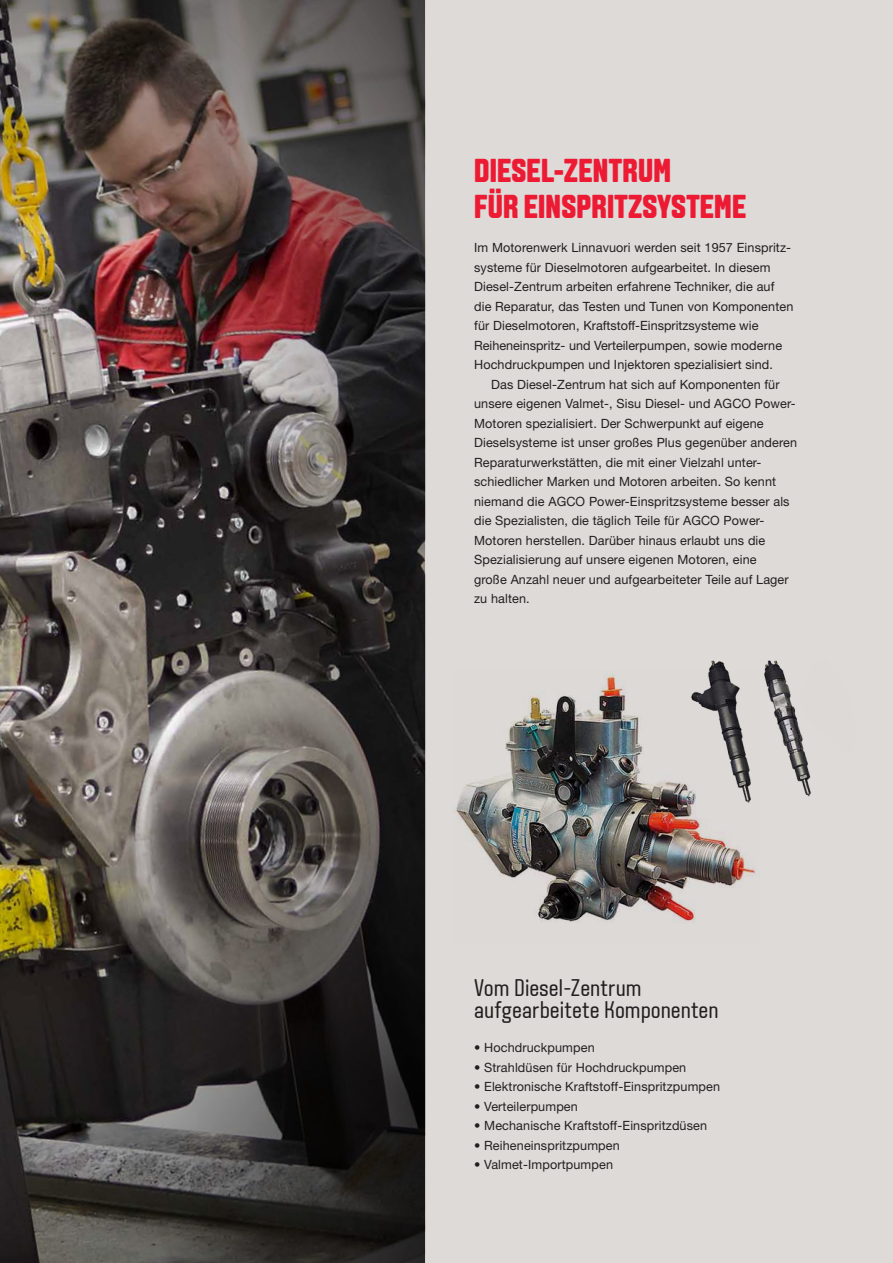
<style>
.page{position:relative;width:893px;height:1263px;background:#fff}
.page>*{position:absolute;margin:0;border:0;box-sizing:border-box;transform-origin:0 0}
.t1{font:800 33px/36px "VALTRA Aveny T";letter-spacing:.005em;color:#ed1a33}
.t2{font:24px/22.5px "VALTRA Aveny T";color:#231f20}
.t3{font:12.75px/19.5px "Helvetica Neue LT Std";letter-spacing:.01em;color:#231f20}
</style>
<div class="page">
<div style="left:425px;top:0;width:468px;height:1263px;background:#dedad8"></div>
<img style="left:0;top:0;width:425px;height:1263px">
<img style="left:454px;top:674px;width:301px;height:249px">
<div style="left:663px;top:633px;width:192px;height:192px;background:#ddd9d7;border-radius:50%"></div>
<img style="left:684px;top:660px;width:127px;height:165px">
<h1 class="t1" style="left:474px;top:152px;width:151px;text-indent:80px">-ZENTRUM<br>FÜR EINSPRITZS</h1>
<h1 class="t1" style="left:474px;top:152px;width:30px">DIESEL</h1>
<h1 class="t1" style="left:657px;top:188px;width:30px">YSTEME</h1>
<p class="t3" style="left:474px;top:238px;width:321px">Im Motorenwerk Linnavuori werden seit 1957 Einspritz&shy;systeme für Dieselmotoren aufgearbeitet. In diesem Diesel-Zentrum arbeiten erfahrene Techniker, die auf die Reparatur, das Testen und Tunen von Komponenten für Dieselmotoren, Kraftstoff-Einspritzsysteme wie Reiheneinspritz- und Verteilerpumpen, sowie moderne Hochdruckpumpen und Injektoren spezialisiert sind.</p>
<p class="t3" style="left:474px;top:374px;width:324px;text-indent:17px">Das Diesel-Zentrum hat sich auf Komponenten für unsere eigenen Valmet-, Sisu Diesel- und AGCO Power-Motoren spezialisiert. Der Schwerpunkt auf eigene Dieselsysteme ist unser großes Plus gegenüber anderen Reparaturwerkstätten, die mit einer Vielzahl unter&shy;schiedlicher Marken und Motoren arbeiten. So kennt niemand die AGCO Power-Einspritzsysteme besser als die Spezialisten, die täglich Teile für AGCO Power-Motoren herstellen. Darüber hinaus erlaubt uns die Spezialisierung auf unsere eigenen Motoren, eine<br>große Anzahl neuer und aufgearbeiteter Teile auf Lager zu halten.</p>
<h2 class="t2" style="left:474px;top:976px;width:246px">Vom Diesel-Zentrum aufgearbeitete Komponenten</h2>
<p class="t3" style="left:474px;top:1037px;width:122px">• Hochdruckpumpen</p>
<p class="t3" style="left:474px;top:1057px;width:214px">• Strahldüsen für Hochdruckpumpen</p>
<p class="t3" style="left:474px;top:1076px;width:247px">• Elektronische Kraftstoff-Einspritzpumpen</p>
<p class="t3" style="left:474px;top:1096px;width:105px">• Verteilerpumpen</p>
<p class="t3" style="left:474px;top:1115px;width:234px">• Mechanische Kraftstoff-Einspritzdüsen</p>
<p class="t3" style="left:474px;top:1135px;width:147px">• Reiheneinspritzpumpen</p>
<p class="t3" style="left:474px;top:1154px;width:140px">• Valmet-Importpumpen</p>
</div>
